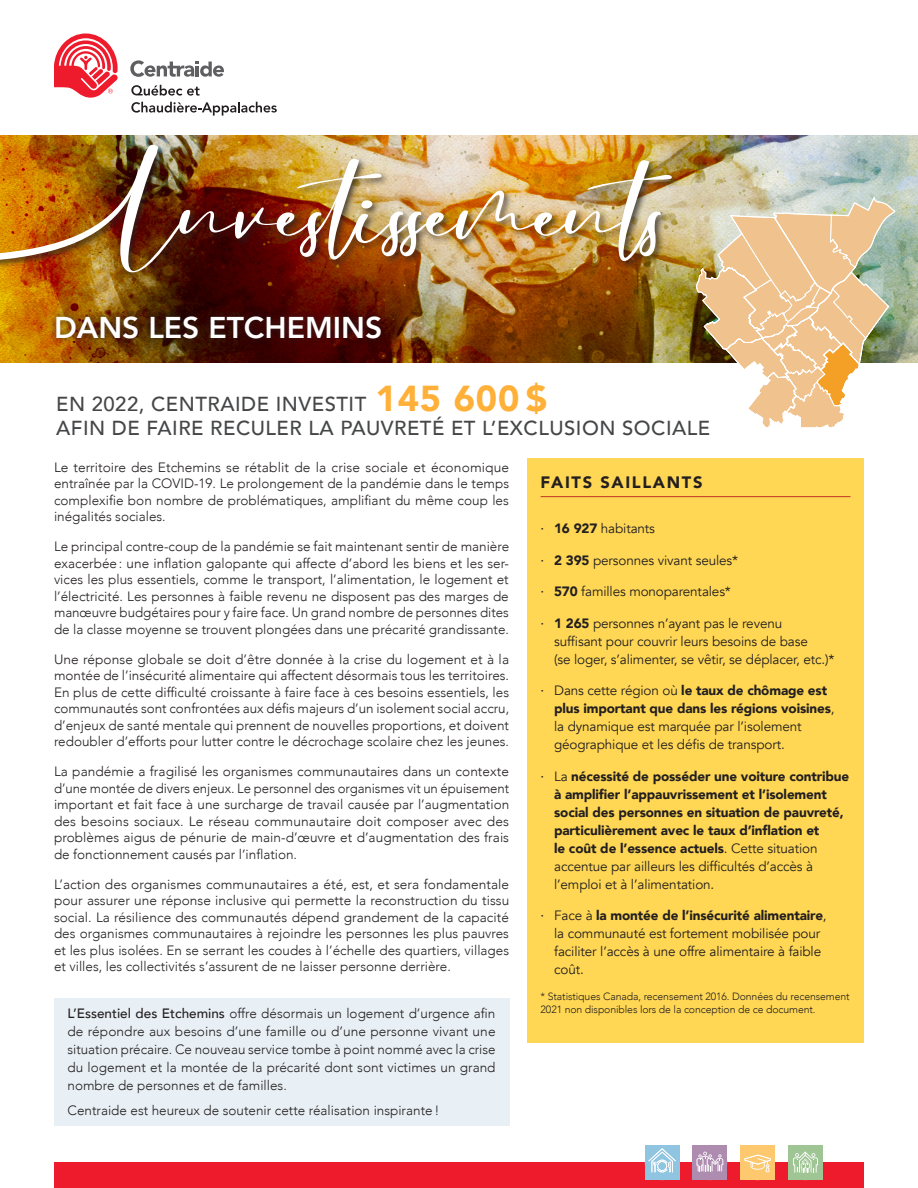
<style>
.page{position:relative;width:918px;height:1188px;background:#fff}
.page>*{position:absolute;margin:0;border:0;box-sizing:border-box;transform-origin:0 0}
.t1{font:800 30px "Avenir";color:#fff}
.t2{font:500 20.25px/24px "Avenir";letter-spacing:.025em;color:#454647}
.t3{font:900 16.5px "Avenir";letter-spacing:.1em;color:#231f20}
.t4{font:300 13.5px/16.5px "Avenir";color:#231f20;text-align:justify}
.t5{font:13.5px/18px "Avenir";letter-spacing:-.01em;color:#231f20}
.t6{font:900 13.5px/18px "Avenir";letter-spacing:-.01em;color:#231f20}
.t7{font:300 10.5px/12.6px "Avenir";letter-spacing:-.01em;color:#231f20}
.s1{font-weight:900;font-size:36px;color:#ffb038}
.s2{font-weight:500}
.s3{font-style:inherit}
.s4{font-weight:900}
.s5{font-weight:400}
</style>
<div class="page">
<img style="left:0;top:135px;width:918px;height:227px">
<svg style="left:130px;top:60px;width:94px;height:17px"></svg>
<svg style="left:131px;top:85px;width:69px;height:11px"></svg>
<svg style="left:131px;top:102px;width:146px;height:14px"></svg>
<svg style="left:54px;top:33px;width:64px;height:65px"></svg>
<div style="left:54px;top:1163px;width:810px;height:25px;background:#ee1b2d"></div>
<div style="left:645px;top:1145px;width:35px;height:35px;background:#8fc5e0"></div>
<svg style="left:648px;top:1148px;width:28px;height:24px"></svg>
<div style="left:788px;top:1145px;width:35px;height:35px;background:#a0c595"></div>
<svg style="left:793px;top:1152px;width:25px;height:21px"></svg>
<div style="left:693px;top:1145px;width:34px;height:35px;background:#ae8cb0"></div>
<svg style="left:697px;top:1152px;width:26px;height:19px"></svg>
<div style="left:740px;top:1145px;width:35px;height:35px;background:#fec86f"></div>
<svg style="left:744px;top:1155px;width:27px;height:17px"></svg>
<div style="left:0;top:142px;width:680px;height:139px;background:#231f20;opacity:.75"></div>
<img style="left:0;top:145px;width:672px;height:127px">
<div style="left:54px;top:998px;width:455px;height:103px;background:#e9f0f5"></div>
<div style="left:54px;top:1095px;width:455px;height:31px;background:#e9f0f5"></div>
<svg style="left:696px;top:197px;width:199px;height:230px"></svg>
<div style="left:527px;top:458px;width:337px;height:585px;background:#ffd754"></div>
<hr style="left:541px;top:496px;width:309px;height:1px;background:#bf3124">
<div style="left:49px;top:309px;width:339px;height:37px;background:#231f20;opacity:.75"></div>
<h1 class="t1" style="left:54px;top:304px;width:330px">DANS LES ETCHEMINS</h1>
<h2 class="t2" style="left:56px;top:391px;width:656px">EN 2022, CENTRAIDE INVESTIT <span class="s1">145 600 $<br></span>AFIN DE FAIRE RECULER LA PAUVRETÉ ET L’EXCLUSION SOCIALE</h2>
<p class="t4" style="left:54px;top:459px;width:457px">Le territoire des Etchemins se rétablit de la crise sociale et économique entraînée par la COVID-19. Le prolongement de la pandémie dans le temps complexifie bon nombre de problématiques, amplifiant du même coup les inégalités sociales.</p>
<p class="t4" style="left:54px;top:539px;width:457px">Le principal contre-coup de la pandémie se fait maintenant sentir de manière exacerbée: une inflation galopante qui affecte d’abord les biens et les ser&shy;vices les plus essentiels, comme le transport, l’alimentation, le logement et l’électricité. Les personnes à faible revenu ne disposent pas des marges de manœuvre budgétaires pour y faire face. Un grand nombre de personnes dites de la classe moyenne se trouvent plongées dans une précarité grandissante.</p>
<p class="t4" style="left:54px;top:651px;width:457px">Une réponse globale se doit d’être donnée à la crise du logement et à la montée de l’insécurité alimentaire qui affectent désormais tous les territoires.<br>En plus de cette difficulté croissante à faire face à ces besoins essentiels, les communautés sont confrontées aux défis majeurs d’un isolement social accru, d’enjeux de santé mentale qui prennent de nouvelles proportions, et doivent redoubler d’efforts pour lutter contre le décrochage scolaire chez les jeunes.</p>
<p class="t4" style="left:54px;top:764px;width:457px">La pandémie a fragilisé les organismes communautaires dans un contexte d’une montée de divers enjeux. Le personnel des organismes vit un épuisement important et fait face à une surcharge de travail causée par l’augmentation des besoins sociaux. Le réseau communautaire doit composer avec des problèmes aigus de pénurie de main-d’œuvre et d’augmentation des frais de fonctionnement causés par l’inflation.</p>
<p class="t4" style="left:54px;top:876px;width:457px">L’action des organismes communautaires a été, est, et sera fondamentale pour assurer une réponse inclusive qui permette la reconstruction du tissu social. La résilience des communautés dépend grandement de la capacité des organismes communautaires à rejoindre les personnes les plus pauvres et les plus isolées. En se serrant les coudes à l’échelle des quartiers, villages et villes, les collectivités s’assurent de ne laisser personne derrière.</p>
<p class="t4" style="left:68px;top:1005px;width:430px;line-height:18px"><span class="s2">L’Essentiel des Etchemins</span> offre désormais un logement d’urgence afin de répondre aux besoins d’une famille ou d’une personne vivant une situation précaire. Ce nouveau service tombe à point nommé avec la crise du logement et la montée de la précarité dont sont victimes un grand nombre de personnes et de familles.</p>
<p class="t4" style="left:68px;top:1102px;width:373px">Centraide est heureux de soutenir cette réalisation inspirante!</p>
<p class="t3" style="left:541px;top:469px;width:163px">FAITS SAILLANTS</p>
<p class="t5" style="left:541px;top:520px;width:116px"><span class="s3">∙</span> <span class="s4">16 927</span> habitants</p>
<p class="t5" style="left:541px;top:551px;width:199px"><span class="s3">∙</span> <span class="s4">2 395</span> personnes vivant seules*</p>
<p class="t5" style="left:541px;top:583px;width:192px"><span class="s3">∙</span> <span class="s4">570</span> familles monoparentales*</p>
<p class="t5" style="left:554px;top:614px;width:282px;text-indent:-14px"><span class="s3">∙</span> <span class="s4">1 265</span> personnes n’ayant pas le revenu<br>suffisant pour couvrir leurs besoins de base<br>(se loger, s’alimenter, se vêtir, se déplacer, etc.)*</p>
<p class="t5" style="left:554px;top:682px;width:282px;text-indent:-14px"><span class="s3">∙</span> Dans cette région où <span class="s4">le taux de chômage est plus important que dans les régions voisines</span>, la dynamique est marquée par l’isolement géographique et les défis de transport.</p>
<p class="t6" style="left:554px;top:767px;width:297px;text-indent:-14px"><span class="s5">∙</span> <span class="s5">La</span> nécessité de posséder une voiture contribue à amplifier l’appauvrissement et l’isolement social des personnes en situation de pauvreté, particulièrement avec le taux d’inflation et<br>le coût de l’essence actuels<span class="s5">. Cette situation accentue par ailleurs les difficultés d’accès à l’emploi et à l’alimentation.</span></p>
<p class="t5" style="left:554px;top:907px;width:274px;text-indent:-14px"><span class="s3">∙</span> Face à <span class="s4">la montée de l’insécurité alimentaire</span>, la communauté est fortement mobilisée pour faciliter l’accès à une offre alimentaire à faible coût.</p>
<p class="t7" style="left:541px;top:991px;width:311px">* Statistiques Canada, recensement 2016. Données du recensement<br>2021 non disponibles lors de la conception de ce document.</p>
</div>
